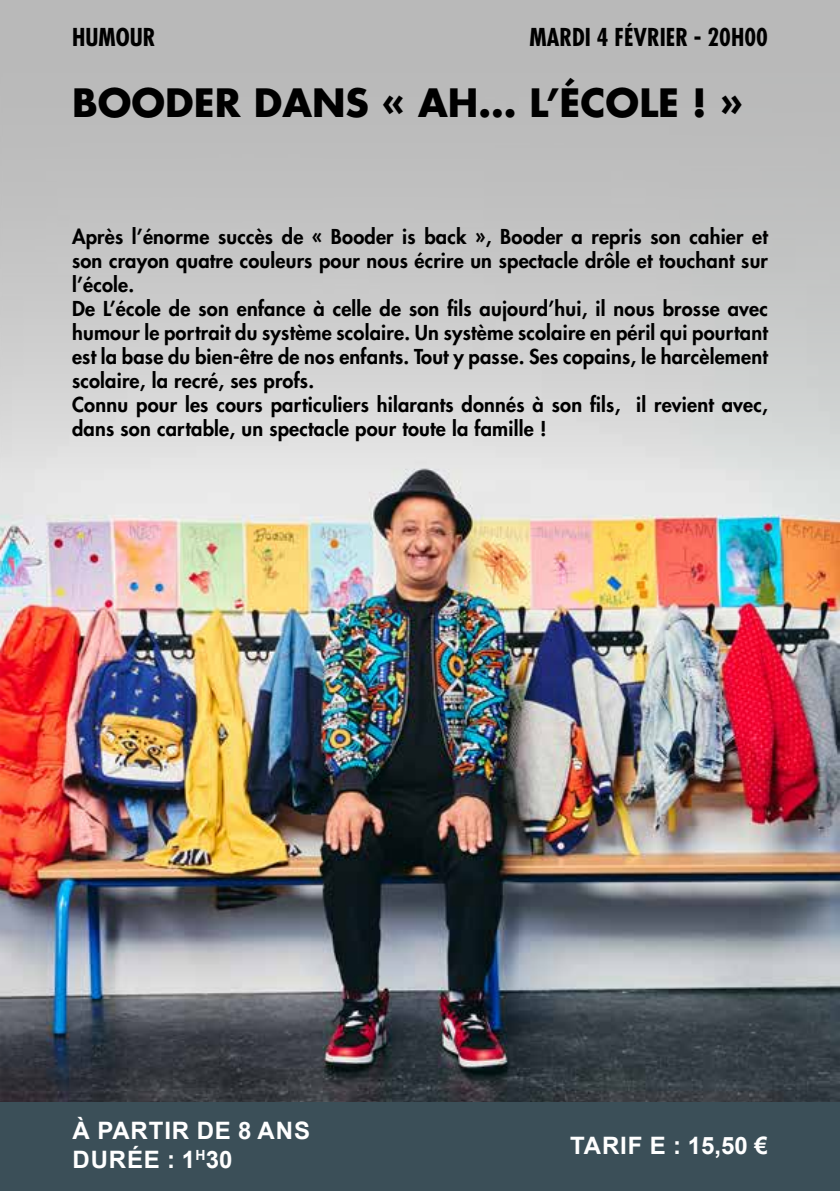
<style>
.page{position:relative;width:840px;height:1191px;background:#fff}
.page>*{position:absolute;margin:0;border:0;box-sizing:border-box;transform-origin:0 0}
.t1{font:700 38px "Futura";color:#000}
.t2{font:700 condensed 24px "Futura";color:#000}
.t3{font:700 24px/28.8px "Arial";letter-spacing:.035em;color:#fff}
.t4{font:700 24px "Arial";letter-spacing:.015em;color:#fff}
.t5{font:800 20px/24px "Futura CE";letter-spacing:.01em;color:#000}
</style>
<div class="page">
<div style="left:0;top:1101px;width:839px;height:90px;background:#3b4f58"></div>
<div style="left:0;top:0;width:839px;height:1101px;background:#bbb"></div>
<img style="left:0;top:229px;width:839px;height:872px">
<p class="t2" style="left:72px;top:22px;width:85px">HUMOUR</p>
<p class="t2" style="left:529px;top:22px;width:240px">MARDI 4 FÉVRIER - 20H00</p>
<h1 class="t1" style="left:72px;top:77px;width:671px">BOODER DANS « AH… L’ÉCOLE ! »</h1>
<p class="t5" style="left:72px;top:224px;width:697px">Après l’énorme succès de « Booder is back », Booder a repris son cahier et son crayon quatre couleurs pour nous écrire un spectacle drôle et touchant sur l’école.<br>De L’école de son enfance à celle de son fils aujourd’hui, il nous brosse avec humour le portrait du système scolaire. Un système scolaire en péril qui pourtant est la base du bien-être de nos enfants. Tout y passe. Ses copains, le harcèlement scolaire, la recré, ses profs.<br>Connu pour les cours particuliers hilarants donnés à son fils, il revient avec, dans son cartable, un spectacle pour toute la famille !</p>
<p class="t3" style="left:72px;top:1116px;width:239px">À PARTIR DE 8 ANS<br>DURÉE : 1<sup>H</sup>30</p>
<p class="t4" style="left:569px;top:1128px;width:199px">TARIF E : 15,50 €</p>
</div>
